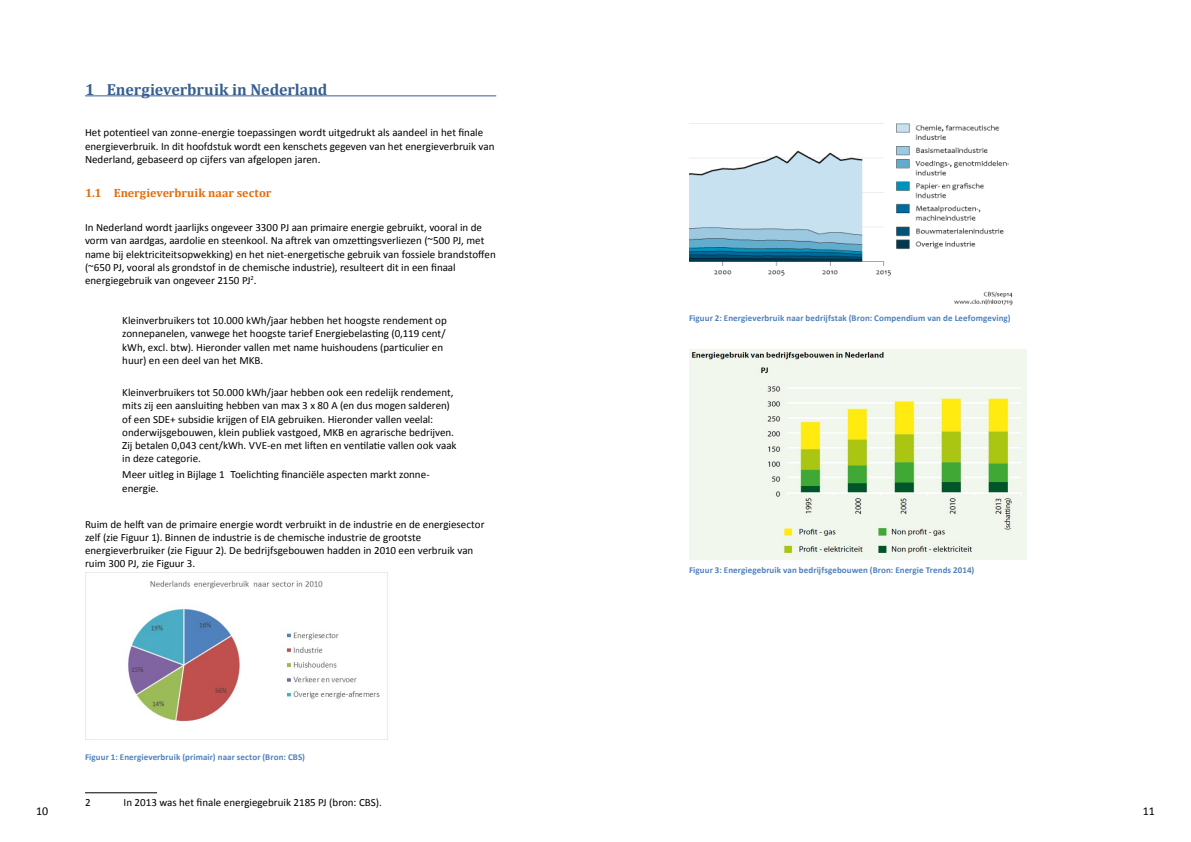
<style>
.page{position:relative;width:1191px;height:842px;background:#fff}
.page>*{position:absolute;margin:0;border:0;box-sizing:border-box;transform-origin:0 0}
.t1{font:700 16px "Cambria";letter-spacing:-.005em;color:#365f91}
.t2{font:700 12px "Cambria";letter-spacing:.005em;color:#e36c0a}
.t3{font:12px "Calibri";color:#000}
.t4{font:11px/13.2px "Calibri";color:#000}
.t5{font:700 9px "Calibri";letter-spacing:.01em;color:#4f81bd}
</style>
<div class="page">
<hr style="left:85px;top:95px;width:411px;height:1px;background:#365f91">
<img style="left:85px;top:573px;width:303px;height:167px">
<hr style="left:85px;top:792px;width:72px;height:1px;background:#000">
<img style="left:689px;top:123px;width:324px;height:183px">
<img style="left:689px;top:350px;width:338px;height:209px">
<h1 class="t1" style="left:85px;top:79px;width:244px">1 Energieverbruik in Nederland</h1>
<p class="t4" style="left:85px;top:126px;width:411px">Het potentieel van zonne-energie toepassingen wordt uitgedrukt als aandeel in het finale energieverbruik. In dit hoofdstuk wordt een kenschets gegeven van het energieverbruik van<br>Nederland, gebaseerd op cijfers van afgelopen jaren.</p>
<p class="t2" style="left:85px;top:184px;width:188px">1.1 Energieverbruik naar sector</p>
<p class="t4" style="left:85px;top:221px;width:412px">In Nederland wordt jaarlijks ongeveer 3300 PJ aan primaire energie gebruikt, vooral in de vorm van aardgas, aardolie en steenkool. Na aftrek van omzettingsverliezen (~500 PJ, met name bij elektriciteitsopwekking) en het niet-energetische gebruik van fossiele brandstoffen (~650 PJ, vooral als grondstof in de chemische industrie), resulteert dit in een finaal energiegebruik van ongeveer 2150 PJ<sup>2</sup>.</p>
<p class="t4" style="left:122px;top:314px;width:326px">Kleinverbruikers tot 10.000 kWh/jaar hebben het hoogste rendement op zonnepanelen, vanwege het hoogste tarief Energiebelasting (0,119 cent/ kWh, excl. btw). Hieronder vallen met name huishoudens (particulier en huur) en een deel van het MKB.</p>
<p class="t4" style="left:122px;top:386px;width:336px">Kleinverbruikers tot 50.000 kWh/jaar hebben ook een redelijk rendement, mits zij een aansluiting hebben van max 3 x 80 A (en dus mogen salderen) of een SDE+ subsidie krijgen of EIA gebruiken. Hieronder vallen veelal: onderwijsgebouwen, klein publiek vastgoed, MKB en agrarische bedrijven.<br>Zij betalen 0,043 cent/kWh. VVE-en met liften en ventilatie vallen ook vaak in deze categorie.</p>
<p class="t4" style="left:122px;top:468px;width:309px">Meer uitleg in Bijlage 1 Toelichting financiële aspecten markt zonne&shy;energie.</p>
<p class="t4" style="left:85px;top:517px;width:401px">Ruim de helft van de primaire energie wordt verbruikt in de industrie en de energiesector zelf (zie Figuur 1). Binnen de industrie is de chemische industrie de grootste energieverbruiker (zie Figuur 2). De bedrijfsgebouwen hadden in 2010 een verbruik van ruim 300 PJ, zie Figuur 3.</p>
<p class="t5" style="left:689px;top:313px;width:323px">Figuur 2: Energieverbruik naar bedrijfstak (Bron: Compendium van de Leefomgeving)</p>
<p class="t5" style="left:689px;top:564px;width:287px">Figuur 3: Energiegebruik van bedrijfsgebouwen (Bron: Energie Trends 2014)</p>
<p class="t5" style="left:85px;top:751px;width:221px">Figuur 1: Energieverbruik (primair) naar sector (Bron: CBS)</p>
<p class="t4" style="left:85px;top:796px;width:7px">2</p>
<p class="t4" style="left:124px;top:796px;width:260px">In 2013 was het finale energiegebruik 2185 PJ (bron: CBS).</p>
<p class="t3" style="left:36px;top:803px;width:14px">10</p>
<p class="t3" style="left:1142px;top:803px;width:14px">11</p>
</div>
